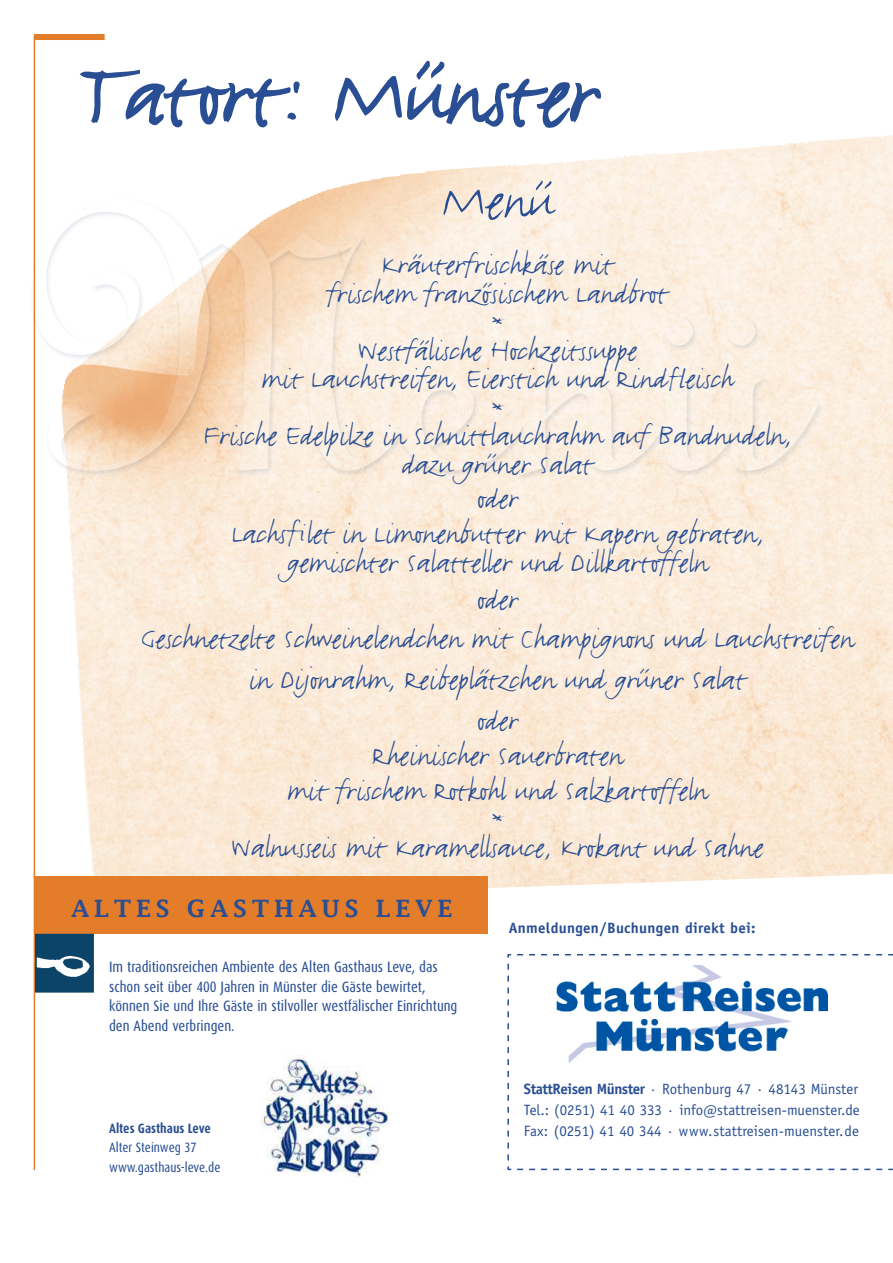
<style>
.page{position:relative;width:893px;height:1263px;background:#fff}
.page>*{position:absolute;margin:0;border:0;box-sizing:border-box;transform-origin:0 0}
.titel_gross{font:98.55px "FF Justlefthand";color:#294e93}
.a_end_body_ohne_einz{font:60px "FF Justlefthand";color:#294e93}
.menue{font:33px "FF Justlefthand";color:#294e93}
.menue-oder{font:33px "FF Justlefthand";color:#294e93}
.menue-stern{font:33px "FF Justlefthand";color:#294e93}
.Veranstaltungsort{font:600 24px "Lucida Fax";letter-spacing:.2em;color:#294e93}
.beschreibung{font:15px/19.5px "Dax Condensed";color:#294e93}
.body_neu{font:15px "Officina Sans Std";color:#294e93}
.body_neu-2{font:700 15px "Officina Sans Std";letter-spacing:.02em;color:#294e93}
.adresse{font:13.5px "Dax Condensed";color:#294e93}
.adresse-2{font:700 13.5px "Dax Condensed";color:#294e93}
.s1{font-weight:700}
</style>
<div class="page">
<img style="left:66px;top:135px;width:827px;height:767px">
<svg style="left:33px;top:197px;width:791px;height:284px;background:#fbedde"></svg>
<svg style="left:33px;top:200px;width:785px;height:275px;background:#f9eada"></svg>
<svg style="left:79px;top:69px;width:221px;height:58px"></svg>
<svg style="left:335px;top:60px;width:267px;height:68px"></svg>
<div style="left:34px;top:876px;width:453px;height:57px;background:#e37d2a"></div>
<div style="left:34px;top:34px;width:71px;height:6px;background:#e37d2a"></div>
<hr style="left:34px;top:36px;width:1px;height:1134px;background:#e37d2a">
<div style="left:36px;top:935px;width:57px;height:57px;background:#0c4368"></div>
<img style="left:38px;top:956px;width:52px;height:21px">
<div style="left:35px;top:934px;width:59px;height:58px;border:2px solid #0c4368"></div>
<svg style="left:507px;top:954px;width:386px;height:217px"></svg>
<img style="left:261px;top:1055px;width:128px;height:123px">
<p class="titel_gross" style="left:79px;top:33px;width:520px">Tatort: Münster</p>
<p class="a_end_body_ohne_einz" style="left:442px;top:163px;width:113px">Menü</p>
<p class="menue" style="left:381px;top:244px;width:234px">Kräuterfrischkäse mit</p>
<p class="menue" style="left:327px;top:272px;width:342px">frischem französischem Landbrot</p>
<p class="menue-stern" style="left:491px;top:310px;width:15px">*</p>
<p class="menue" style="left:358px;top:329px;width:280px">Westfälische Hochzeitssuppe</p>
<p class="menue" style="left:262px;top:358px;width:473px">mit Lauchstreifen, Eierstich und Rindfleisch</p>
<p class="menue-stern" style="left:491px;top:395px;width:15px">*</p>
<p class="menue" style="left:204px;top:415px;width:589px">Frische Edelpilze in Schnittlauchrahm auf Bandnudeln,</p>
<p class="menue" style="left:402px;top:443px;width:193px">dazu grüner Salat</p>
<p class="menue-oder" style="left:477px;top:478px;width:42px">oder</p>
<p class="menue" style="left:231px;top:513px;width:534px">Lachsfilet in Limonenbutter mit Kapern gebraten,</p>
<p class="menue" style="left:287px;top:542px;width:422px">gemischter Salatteller und Dillkartoffeln</p>
<p class="menue-oder" style="left:477px;top:579px;width:42px">oder</p>
<p class="menue-oder" style="left:141px;top:617px;width:714px">Geschnetzelte Schweinelendchen mit Champignons und Lauchstreifen</p>
<p class="menue-oder" style="left:249px;top:659px;width:499px">in Dijonrahm, Reibeplätzchen und grüner Salat</p>
<p class="menue-oder" style="left:477px;top:700px;width:42px">oder</p>
<p class="menue" style="left:372px;top:735px;width:252px">Rheinischer Sauerbraten</p>
<p class="menue" style="left:287px;top:770px;width:422px">mit frischem Rotkohl und Salzkartoffeln</p>
<p class="menue-stern" style="left:491px;top:807px;width:15px">*</p>
<p class="menue" style="left:232px;top:827px;width:533px">Walnusseis mit Karamellsauce, Krokant und Sahne</p>
<p class="Veranstaltungsort" style="left:71px;top:895px;width:383px">ALTES GASTHAUS LEVE</p>
<p class="beschreibung" style="left:109px;top:957px;width:350px">Im traditionsreichen Ambiente des Alten Gasthaus Leve, das schon seit über 400 Jahren in Münster die Gäste bewirtet, können Sie und Ihre Gäste in stilvoller westfälischer Einrichtung den Abend verbringen.</p>
<p class="adresse-2" style="left:109px;top:1120px;width:103px">Altes Gasthaus Leve</p>
<p class="adresse" style="left:109px;top:1140px;width:89px">Alter Steinweg 37</p>
<p class="adresse" style="left:109px;top:1159px;width:113px">www.gasthaus-leve.de</p>
<p class="body_neu-2" style="left:509px;top:919px;width:248px">Anmeldungen/Buchungen direkt bei:</p>
<p class="body_neu" style="left:524px;top:1080px;width:336px"><span class="s1">StattReisen Münster</span> · Rothenburg 47 · 48143 Münster</p>
<p class="body_neu" style="left:524px;top:1101px;width:337px">Tel.: (0251) 41 40 333 · info@stattreisen-muenster.de</p>
<p class="body_neu" style="left:524px;top:1122px;width:337px">Fax: (0251) 41 40 344 · www.stattreisen-muenster.de</p>
</div>
